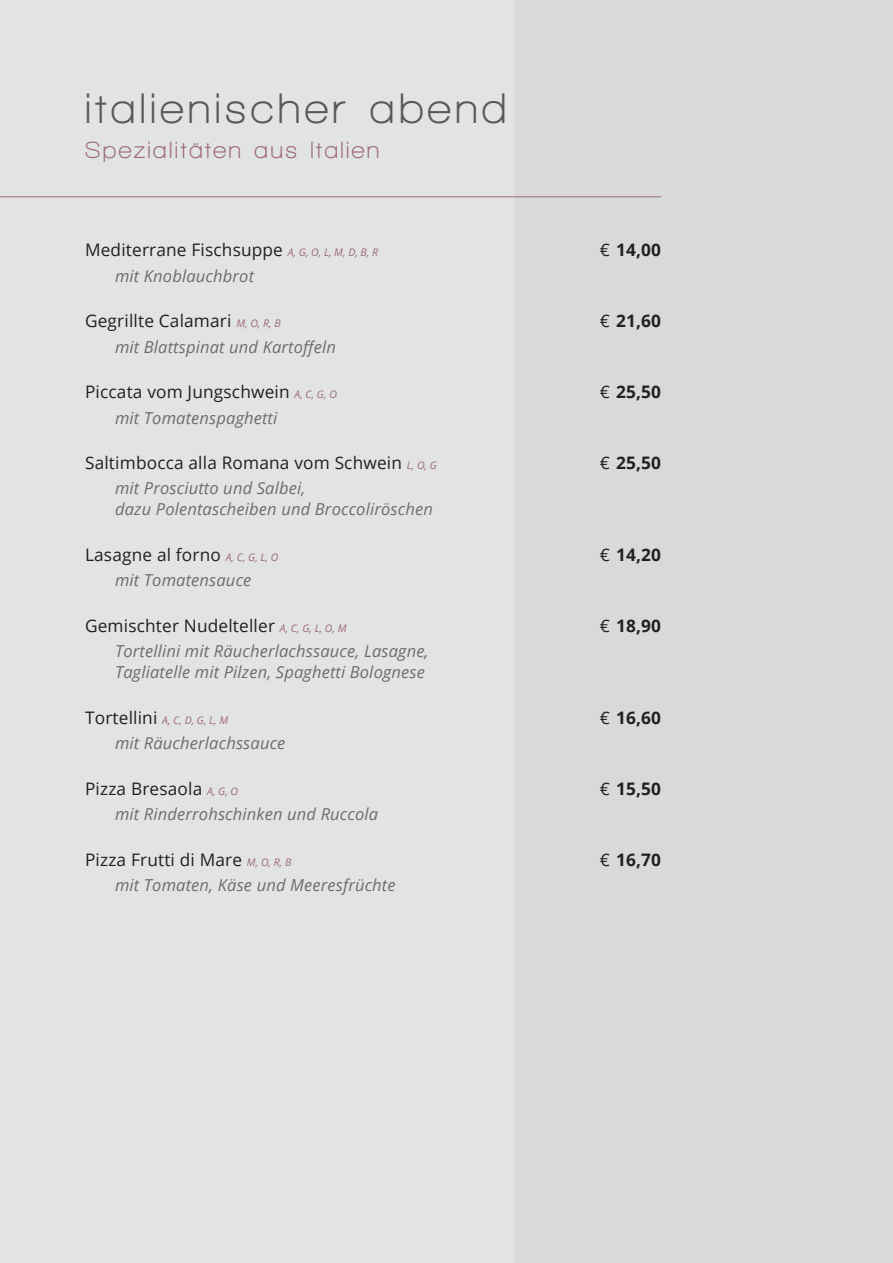
<style>
.page{position:relative;width:893px;height:1263px;background:#e2e3e3}
.page>*{position:absolute;margin:0;border:0;box-sizing:border-box;transform-origin:0 0}
.Abstand_Überschrift_oben{font:700 43.5px "Walkway";letter-spacing:.1em;color:#57585a}
.Abstand_Überschrift_danach{font:700 24px "Walkway";letter-spacing:.1em;color:#9d6a7b}
.Abstand_klein{font:17.25px "Open Sans";letter-spacing:.01em;color:#231f20}
.Abstand_klein-2{font:700 17.25px "Open Sans";letter-spacing:.01em;color:#231f20}
.Abstand_groß{font:italic 16.5px/21px "Open Sans";letter-spacing:.01em;color:#6c6d70}
.Abstand_klein-3{font:italic 10.5px "Open Sans";color:#9d6a7b}
.s1{font-style:italic;font-size:10.5px;color:#9d6a7b}
.s2{font-weight:400}
.s3{font-style:normal;font-size:17.25px;color:#231f20}
</style>
<div class="page">
<div style="left:514px;top:0;width:379px;height:1263px;background:#d8dada"></div>
<hr style="left:0;top:196px;width:661px;height:1px;background:#9d6a7b">
<p class="Abstand_Überschrift_oben" style="left:85px;top:85px;width:423px">italienischer abend</p>
<p class="Abstand_Überschrift_danach" style="left:85px;top:137px;width:296px">Spezialitäten aus Italien</p>
<p class="Abstand_klein" style="left:85px;top:238px;width:295px">Mediterrane Fischsuppe <span class="s1">A, G, O, L, M, D, B, R</span></p>
<p class="Abstand_klein-2" style="left:600px;top:238px;width:63px"><span class="s2">€</span> 14,00</p>
<p class="Abstand_groß" style="left:115px;top:265px;width:140px">mit Knoblauchbrot</p>
<p class="Abstand_klein" style="left:85px;top:309px;width:197px">Gegrillte Calamari <span class="s1">M, O, R, B</span></p>
<p class="Abstand_klein-2" style="left:600px;top:309px;width:63px"><span class="s2">€</span> 21,60</p>
<p class="Abstand_groß" style="left:115px;top:336px;width:222px">mit Blattspinat und Kartoffeln</p>
<p class="Abstand_klein" style="left:85px;top:380px;width:253px">Piccata vom Jungschwein <span class="s1">A, C, G, O</span></p>
<p class="Abstand_klein-2" style="left:600px;top:380px;width:63px"><span class="s2">€</span> 25,50</p>
<p class="Abstand_groß" style="left:115px;top:407px;width:164px">mit Tomatenspaghetti</p>
<p class="Abstand_klein" style="left:85px;top:451px;width:353px">Saltimbocca alla Romana vom Schwein <span class="s1">L, O, G</span></p>
<p class="Abstand_klein-2" style="left:600px;top:451px;width:63px"><span class="s2">€</span> 25,50</p>
<p class="Abstand_groß" style="left:115px;top:477px;width:319px">mit Prosciutto und Salbei,<br>dazu Polentascheiben und Broccoliröschen</p>
<p class="Abstand_klein" style="left:85px;top:543px;width:195px">Lasagne al forno <span class="s1">A, C, G, L, O</span></p>
<p class="Abstand_klein-2" style="left:600px;top:543px;width:63px"><span class="s2">€</span> 14,20</p>
<p class="Abstand_groß" style="left:115px;top:569px;width:138px">mit Tomatensauce</p>
<p class="Abstand_klein" style="left:85px;top:614px;width:263px">Gemischter Nudelteller <span class="s1">A, C, G, L, O, M</span></p>
<p class="Abstand_klein-2" style="left:600px;top:613px;width:63px"><span class="s2">€</span> 18,90</p>
<p class="Abstand_groß" style="left:115px;top:640px;width:315px">Tortellini mit Räucherlachssauce, Lasagne,<br>Tagliatelle mit Pilzen, Spaghetti Bolognese</p>
<p class="Abstand_klein-3" style="left:85px;top:713px;width:145px"><span class="s3">Tortellini</span> A, C, D, G, L, M</p>
<p class="Abstand_klein-2" style="left:600px;top:705px;width:63px"><span class="s2">€</span> 16,60</p>
<p class="Abstand_groß" style="left:115px;top:732px;width:172px">mit Räucherlachssauce</p>
<p class="Abstand_klein" style="left:85px;top:777px;width:155px">Pizza Bresaola <span class="s1">A, G, O</span></p>
<p class="Abstand_klein-2" style="left:600px;top:776px;width:63px"><span class="s2">€</span> 15,50</p>
<p class="Abstand_groß" style="left:115px;top:803px;width:265px">mit Rinderrohschinken und Ruccola</p>
<p class="Abstand_klein" style="left:85px;top:848px;width:208px">Pizza Frutti di Mare <span class="s1">M, O, R, B</span></p>
<p class="Abstand_klein-2" style="left:600px;top:847px;width:63px"><span class="s2">€</span> 16,70</p>
<p class="Abstand_groß" style="left:115px;top:874px;width:282px">mit Tomaten, Käse und Meeresfrüchte</p>
</div>
